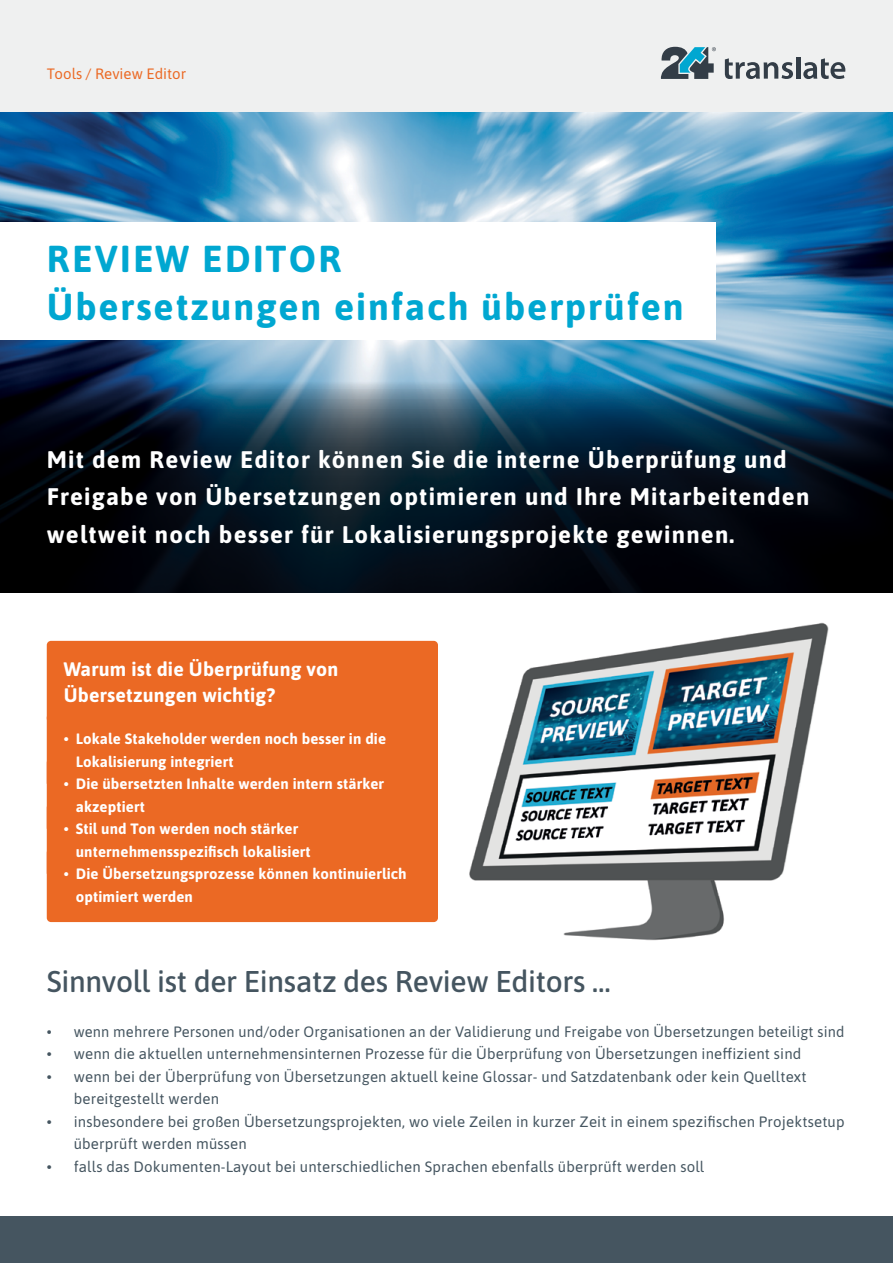
<style>
.page{position:relative;width:893px;height:1263px;background:#fff}
.page>*{position:absolute;margin:0;border:0;box-sizing:border-box;transform-origin:0 0}
.t1{font:700 37.5px/48px "Asap";letter-spacing:.05em;color:#00a7d1}
.t2{font:500 30px "Asap";letter-spacing:-.01em;color:#455560}
.t3{font:700 24px/37.5px "Asap";letter-spacing:.05em;color:#fff}
.t4{font:700 19.5px/25.5px "Asap";letter-spacing:.01em;color:#fff}
.t5{font:15px/22.5px "Asap";letter-spacing:.01em;color:#455560}
.t6{font:700 15px/22.5px "Asap";letter-spacing:.01em;color:#fff}
.t7{font:15px "Asap";color:#eb6924}
</style>
<div class="page">
<div style="left:0;top:1216px;width:893px;height:47px;background:#455560"></div>
<div style="left:0;top:0;width:893px;height:113px;background:#eff0f0"></div>
<img style="left:0;top:113px;width:893px;height:249px">
<svg style="left:0;top:362px;width:893px;height:231px;background:#102637"></svg>
<img style="left:469px;top:622px;width:360px;height:319px">
<div style="left:47px;top:641px;width:391px;height:82px;background:#eb6924;border-radius:4px"></div>
<div style="left:47px;top:713px;width:391px;height:74px;background:#eb6924;border-radius:4px"></div>
<div style="left:47px;top:758px;width:391px;height:74px;background:#eb6924;border-radius:4px"></div>
<div style="left:47px;top:803px;width:391px;height:74px;background:#eb6924;border-radius:4px"></div>
<div style="left:47px;top:848px;width:391px;height:74px;background:#eb6924;border-radius:4px"></div>
<svg style="left:661px;top:47px;width:55px;height:32px"></svg>
<hr style="left:796px;top:57px;width:4px;height:22px;background:#333d47">
<svg style="left:725px;top:58px;width:68px;height:21px"></svg>
<svg style="left:803px;top:58px;width:42px;height:21px"></svg>
<div style="left:0;top:222px;width:715px;height:117px;background:#fff"></div>
<p class="t7" style="left:47px;top:64px;width:141px">Tools / Review Editor</p>
<h1 class="t1" style="left:47px;top:233px;width:638px">REVIEW EDITOR<br>Übersetzungen einfach überprüfen</h1>
<h3 class="t3" style="left:47px;top:439px;width:764px">Mit dem Review Editor können Sie die interne Überprüfung und<br>Freigabe von Übersetzungen optimieren und Ihre Mitarbeitenden weltweit noch besser für Lokalisierungsprojekte gewinnen.</h3>
<h3 class="t4" style="left:64px;top:655px;width:276px">Warum ist die Überprüfung von<br>Übersetzungen wichtig?</h3>
<p class="t6" style="left:76px;top:727px;width:312px;text-indent:-12px">• Lokale Stakeholder werden noch besser in die<br>Lokalisierung integriert</p>
<p class="t6" style="left:76px;top:772px;width:310px;text-indent:-12px">• Die übersetzten Inhalte werden intern stärker akzeptiert</p>
<p class="t6" style="left:76px;top:817px;width:236px;text-indent:-12px">• Stil und Ton werden noch stärker unternehmensspezifisch lokalisiert</p>
<p class="t6" style="left:76px;top:862px;width:332px;text-indent:-12px">• Die Übersetzungsprozesse können kontinuierlich optimiert werden</p>
<h2 class="t2" style="left:47px;top:960px;width:565px">Sinnvoll ist der Einsatz des Review Editors …</h2>
<p class="t5" style="left:47px;top:1019px;width:799px">• wenn mehrere Personen und/oder Organisationen an der Validierung und Freigabe von Übersetzungen beteiligt sind</p>
<p class="t5" style="left:47px;top:1042px;width:756px">• wenn die aktuellen unternehmensinternen Prozesse für die Überprüfung von Übersetzungen ineffizient sind</p>
<p class="t5" style="left:74px;top:1064px;width:734px;text-indent:-27px">• wenn bei der Überprüfung von Übersetzungen aktuell keine Glossar- und Satzdatenbank oder kein Quelltext bereitgestellt werden</p>
<p class="t5" style="left:74px;top:1109px;width:772px;text-indent:-27px">• insbesondere bei großen Übersetzungsprojekten, wo viele Zeilen in kurzer Zeit in einem spezifischen Projektsetup überprüft werden müssen</p>
<p class="t5" style="left:47px;top:1154px;width:659px">• falls das Dokumenten-Layout bei unterschiedlichen Sprachen ebenfalls überprüft werden soll</p>
</div>
